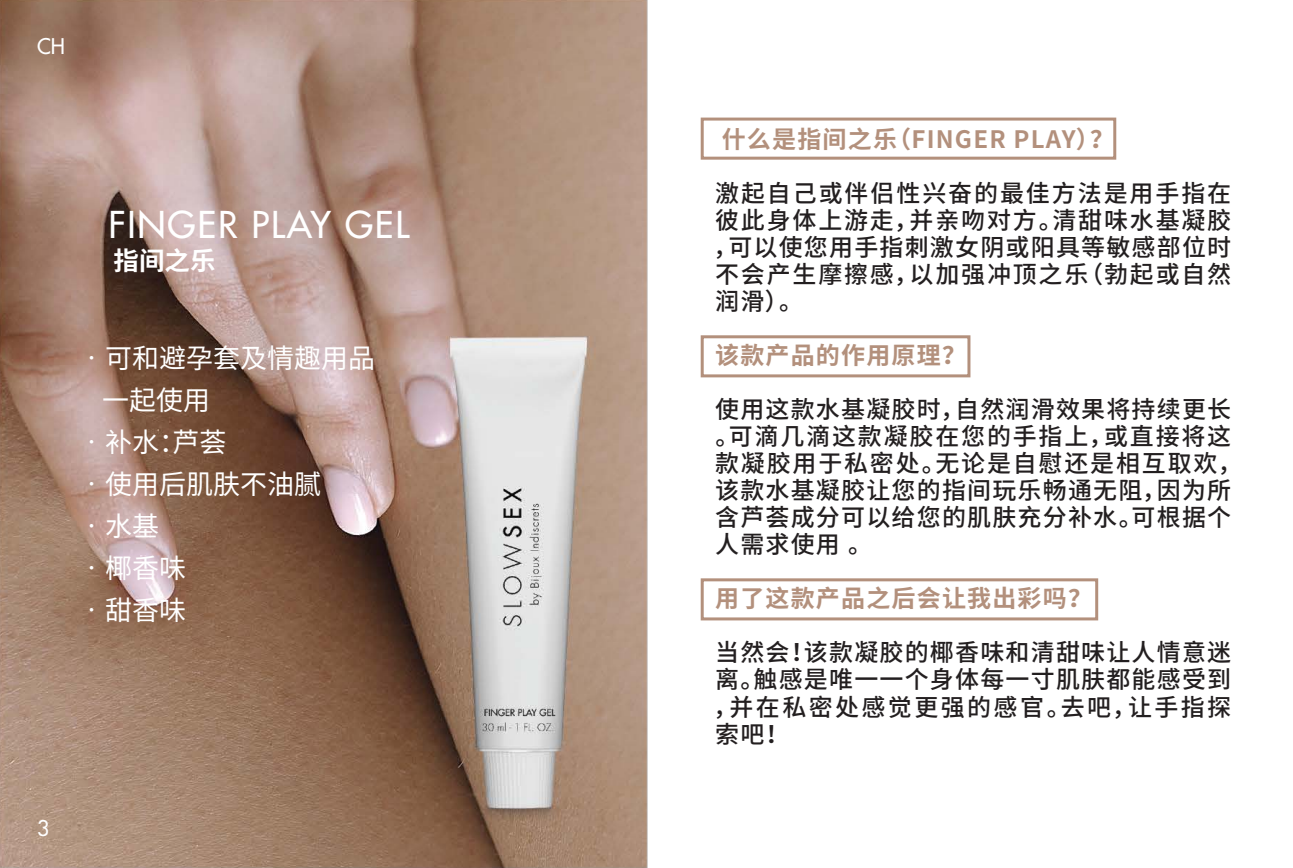
<style>
.page{position:relative;width:1293px;height:868px;background:#fff}
.page>*{position:absolute;margin:0;border:0;box-sizing:border-box;transform-origin:0 0}
.t1{font:500 36px "Futura Std";letter-spacing:.05em;color:#fff}
.t2{font:27px/42px "Noto Sans SC";color:#fff}
.t3{font:700 25.5px "Noto Sans SC";color:#fff}
.t4{font:500 24px/27px "Noto Sans SC";letter-spacing:.05em;color:#231f20;text-align:justify}
.t5{font:700 24px "Noto Sans SC";letter-spacing:.05em;color:#b3907c}
.t6{font:500 21px "Futura Std";color:#fff}
</style>
<div class="page">
<img style="left:0;top:0;width:1117px;height:867px">
<div style="left:700px;top:335px;width:270px;height:42px;border:3px solid #b3907c"></div>
<div style="left:700px;top:578px;width:398px;height:42px;border:3px solid #b3907c"></div>
<div style="left:701px;top:117px;width:415px;height:43px;border:3px solid #b3907c"></div>
<p class="t6" style="left:37px;top:33px;width:30px">CH</p>
<h1 class="t1" style="left:108px;top:202px;width:302px">FINGER PLAY GEL</h1>
<p class="t3" style="left:113px;top:246px;width:103px">指间之乐</p>
<p class="t2" style="left:102px;top:337px;width:274px;text-indent:-24px">•可和避孕套及情趣用品一起使用</p>
<p class="t2" style="left:78px;top:421px;width:150px">•补水：芦荟</p>
<p class="t2" style="left:78px;top:464px;width:245px">•使用后肌肤不油腻</p>
<p class="t2" style="left:78px;top:506px;width:83px">•水基</p>
<p class="t2" style="left:78px;top:548px;width:110px">•椰香味</p>
<p class="t2" style="left:78px;top:590px;width:110px">•甜香味</p>
<p class="t6" style="left:37px;top:814px;width:14px">3</p>
<p class="t5" style="left:722px;top:126px;width:394px">什么是指间之乐（FINGER PLAY）？</p>
<p class="t4" style="left:713px;top:180px;width:519px">激起自己或伴侣性兴奋的最佳方法是用手指在彼此身体上游走，并亲吻对方。清甜味水基凝胶，可以使您用手指刺激女阴或阳具等敏感部位时不会产生摩擦感，以加强冲顶之乐（勃起或自然润滑）。</p>
<p class="t5" style="left:715px;top:342px;width:252px">该款产品的作用原理？</p>
<p class="t4" style="left:715px;top:396px;width:528px;text-align:left">使用这款水基凝胶时，自然润滑效果将持续更长。可滴几滴这款凝胶在您的手指上，或直接将这款凝胶用于私密处。无论是自慰还是相互取欢，该款水基凝胶让您的指间玩乐畅通无阻，因为所含芦荟成分可以给您的肌肤充分补水。可根据个人需求使用 。</p>
<p class="t5" style="left:715px;top:585px;width:378px">用了这款产品之后会让我出彩吗？</p>
<p class="t4" style="left:713px;top:639px;width:519px">当然会！该款凝胶的椰香味和清甜味让人情意迷离。触感是唯一一个身体每一寸肌肤都能感受到，并在私密处感觉更强的感官。去吧，让手指探索吧！</p>
</div>
